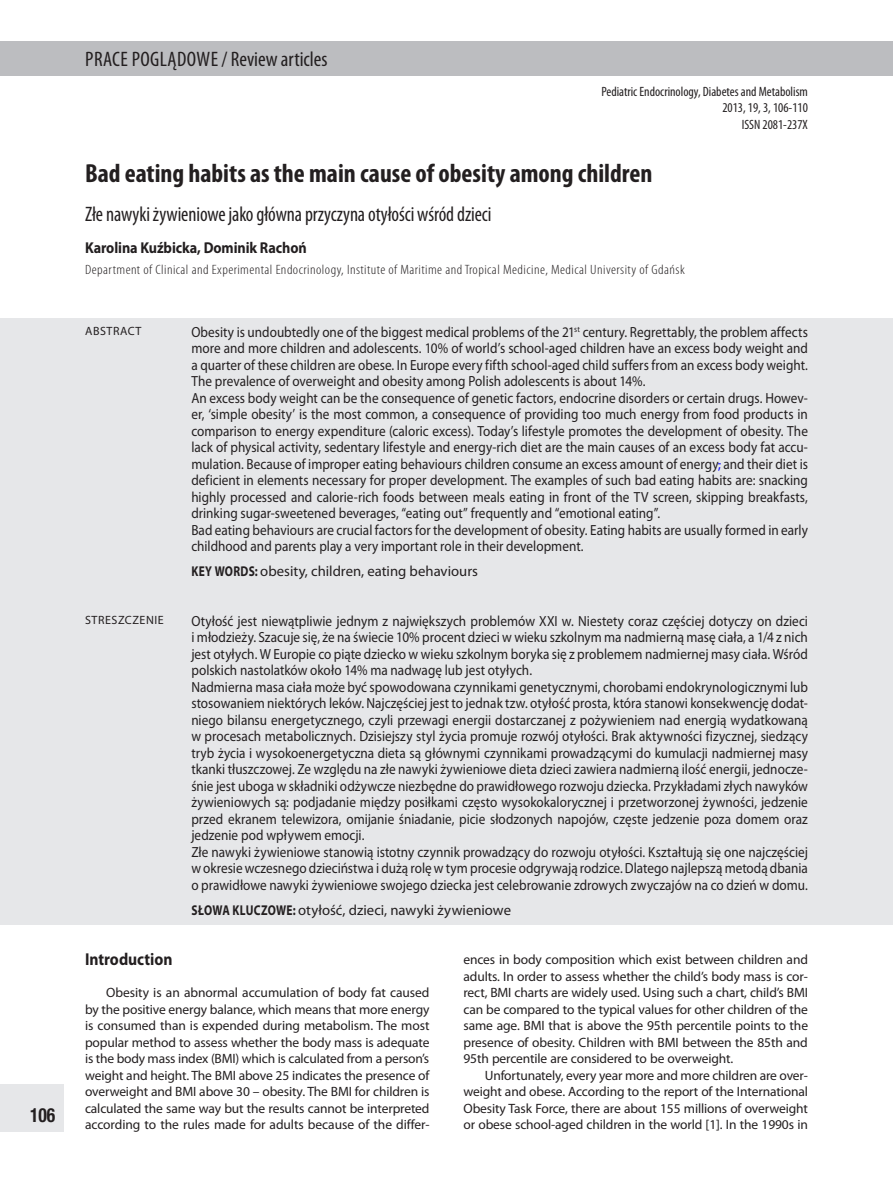
<style>
.page{position:relative;width:893px;height:1191px;background:#fff}
.page>*{position:absolute;margin:0;border:0;box-sizing:border-box;transform-origin:0 0}
.t1{font:700 condensed 26.25px "Myriad Pro";color:#231f20}
.t2{font:condensed 21px "Myriad Pro";letter-spacing:-.005em;color:#231f20;scale:.95 1}
.t3{font:condensed 21px "Myriad Pro";letter-spacing:-.005em;color:#231f20}
.t4{font:700 condensed 19.5px "Helvetica Neue LT Pro";color:#231f20;scale:.9 1}
.t5{font:700 17.25px "Myriad Pro";color:#231f20;scale:.9 1}
.t6{font:700 15.75px "Myriad Pro";letter-spacing:-.005em;color:#231f20;scale:.9 1}
.t7{font:14.7px/16.5px "Myriad Pro";color:#231f20;scale:.9 1}
.t8{font:14.7px "Myriad Pro";color:#231f20}
.t9{font:13.5px/16.5px "Myriad Pro";letter-spacing:-.01em;color:#231f20;text-align:justify}
.t10{font:300 condensed 13.5px "Myriad Pro";letter-spacing:.03em;color:#231f20;scale:1.11 1}
.t11{font:condensed 13.5px/16.2px "Myriad Pro";color:#231f20;text-align:right}
.t12{font:12px "Myriad Pro";letter-spacing:.045em;color:#231f20}
.s1{color:#00f}
.s2{font-weight:700;font-size:14.25px}
</style>
<div class="page">
<div style="left:0;top:318px;width:892px;height:607px;background:#e6e7e9"></div>
<div style="left:0;top:1083px;width:64px;height:48px;background:#e6e7e9"></div>
<div style="left:0;top:41px;width:892px;height:34px;background:#bcbdc0"></div>
<h3 class="t4" style="left:30px;top:1103px;width:30px">106</h3>
<h2 class="t3" style="left:85px;top:46px;width:244px">PRACE POGLĄDOWE / Review articles</h2>
<p class="t11" style="left:601px;top:84px;width:208px">Pediatric Endocrinology, Diabetes and Metabolism<br>2013, 19, 3, 106-110<br>ISSN 2081-237X</p>
<h1 class="t1" style="left:85px;top:156px;width:569px">Bad eating habits as the main cause of obesity among children</h1>
<h2 class="t2" style="left:85px;top:201px;width:429px">Złe nawyki żywieniowe jako główna przyczyna otyłości wśród dzieci</h2>
<p class="t6" style="left:85px;top:237px;width:248px">Karolina Kuźbicka, Dominik Rachoń</p>
<p class="t10" style="left:85px;top:262px;width:542px">Department of Clinical and Experimental Endocrinology, Institute of Maritime and Tropical Medicine, Medical University of Gdańsk</p>
<p class="t12" style="left:85px;top:324px;width:58px">ABSTRACT</p>
<p class="t7" style="left:191px;top:323px;width:687px">Obesity is undoubtedly one of the biggest medical problems of the 21<sup>st</sup> century. Regrettably, the problem affects more and more children and adolescents. 10% of world’s school-aged children have an excess body weight and a quarter of these children are obese. In Europe every fifth school-aged child suffers from an excess body weight.<br>The prevalence of overweight and obesity among Polish adolescents is about 14%.<br>An excess body weight can be the consequence of genetic factors, endocrine disorders or certain drugs. Howev&shy;er, ‘simple obesity’ is the most common, a consequence of providing too much energy from food products in comparison to energy expenditure (caloric excess). Today’s lifestyle promotes the development of obesity. The lack of physical activity, sedentary lifestyle and energy-rich diet are the main causes of an excess body fat accu&shy;mulation. Because of improper eating behaviours children consume an excess amount of energy<span class="s1">,</span> and their diet is deficient in elements necessary for proper development. The examples of such bad eating habits are: snacking highly processed and calorie-rich foods between meals eating in front of the TV screen, skipping breakfasts, drinking sugar-sweetened beverages, “eating out” frequently and “emotional eating”.<br>Bad eating behaviours are crucial factors for the development of obesity. Eating habits are usually formed in early childhood and parents play a very important role in their development.</p>
<p class="t8" style="left:191px;top:562px;width:288px"><span class="s2">KEY WORDS:</span> obesity, children, eating behaviours</p>
<p class="t12" style="left:85px;top:613px;width:80px">STRESZCZENIE</p>
<p class="t7" style="left:191px;top:612px;width:687px">Otyłość jest niewątpliwie jednym z największych problemów XXI w. Niestety coraz częściej dotyczy on dzieci i młodzieży. Szacuje się, że na świecie 10% procent dzieci w wieku szkolnym ma nadmierną masę ciała, a 1/4 z nich jest otyłych. W Europie co piąte dziecko w wieku szkolnym boryka się z problemem nadmiernej masy ciała. Wśród polskich nastolatków około 14% ma nadwagę lub jest otyłych.<br>Nadmierna masa ciała może być spowodowana czynnikami genetycznymi, chorobami endokrynologicznymi lub stosowaniem niektórych leków. Najczęściej jest to jednak tzw. otyłość prosta, która stanowi konsekwencję dodat&shy;niego bilansu energetycznego, czyli przewagi energii dostarczanej z pożywieniem nad energią wydatkowaną w procesach metabolicznych. Dzisiejszy styl życia promuje rozwój otyłości. Brak aktywności fizycznej, siedzący tryb życia i wysokoenergetyczna dieta są głównymi czynnikami prowadzącymi do kumulacji nadmiernej masy tkanki tłuszczowej. Ze względu na złe nawyki żywieniowe dieta dzieci zawiera nadmierną ilość energii, jednocze&shy;śnie jest uboga w składniki odżywcze niezbędne do prawidłowego rozwoju dziecka. Przykładami złych nawyków żywieniowych są: podjadanie między posiłkami często wysokokalorycznej i przetworzonej żywności, jedzenie przed ekranem telewizora, omijanie śniadanie, picie słodzonych napojów, częste jedzenie poza domem oraz jedzenie pod wpływem emocji.<br>Złe nawyki żywieniowe stanowią istotny czynnik prowadzący do rozwoju otyłości. Kształtują się one najczęściej w okresie wczesnego dzieciństwa i dużą rolę w tym procesie odgrywają rodzice. Dlatego najlepszą metodą dbania o prawidłowe nawyki żywieniowe swojego dziecka jest celebrowanie zdrowych zwyczajów na co dzień w domu.</p>
<p class="t8" style="left:191px;top:900px;width:321px"><span class="s2">SŁOWA KLUCZOWE:</span> otyłość, dzieci, nawyki żywieniowe</p>
<p class="t5" style="left:85px;top:948px;width:99px">Introduction</p>
<p class="t9" style="left:85px;top:984px;width:346px;text-indent:21px">Obesity is an abnormal accumulation of body fat caused by the positive energy balance, which means that more energy is consumed than is expended during metabolism. The most popular method to assess whether the body mass is adequate is the body mass index (BMI) which is calculated from a person’s weight and height. The BMI above 25 indicates the presence of overweight and BMI above 30 – obesity. The BMI for children is calculated the same way but the results cannot be interpreted according to the rules made for adults because of the differ-</p>
<p class="t9" style="left:463px;top:951px;width:346px">ences in body composition which exist between children and adults. In order to assess whether the child’s body mass is cor&shy;rect, BMI charts are widely used. Using such a chart, child’s BMI can be compared to the typical values for other children of the same age. BMI that is above the 95th percentile points to the presence of obesity. Children with BMI between the 85th and 95th percentile are considered to be overweight.</p>
<p class="t9" style="left:463px;top:1066px;width:346px;text-indent:21px">Unfortunately, every year more and more children are over&shy;weight and obese. According to the report of the International Obesity Task Force, there are about 155 millions of overweight or obese school-aged children in the world [1]. In the 1990s in</p>
</div>
